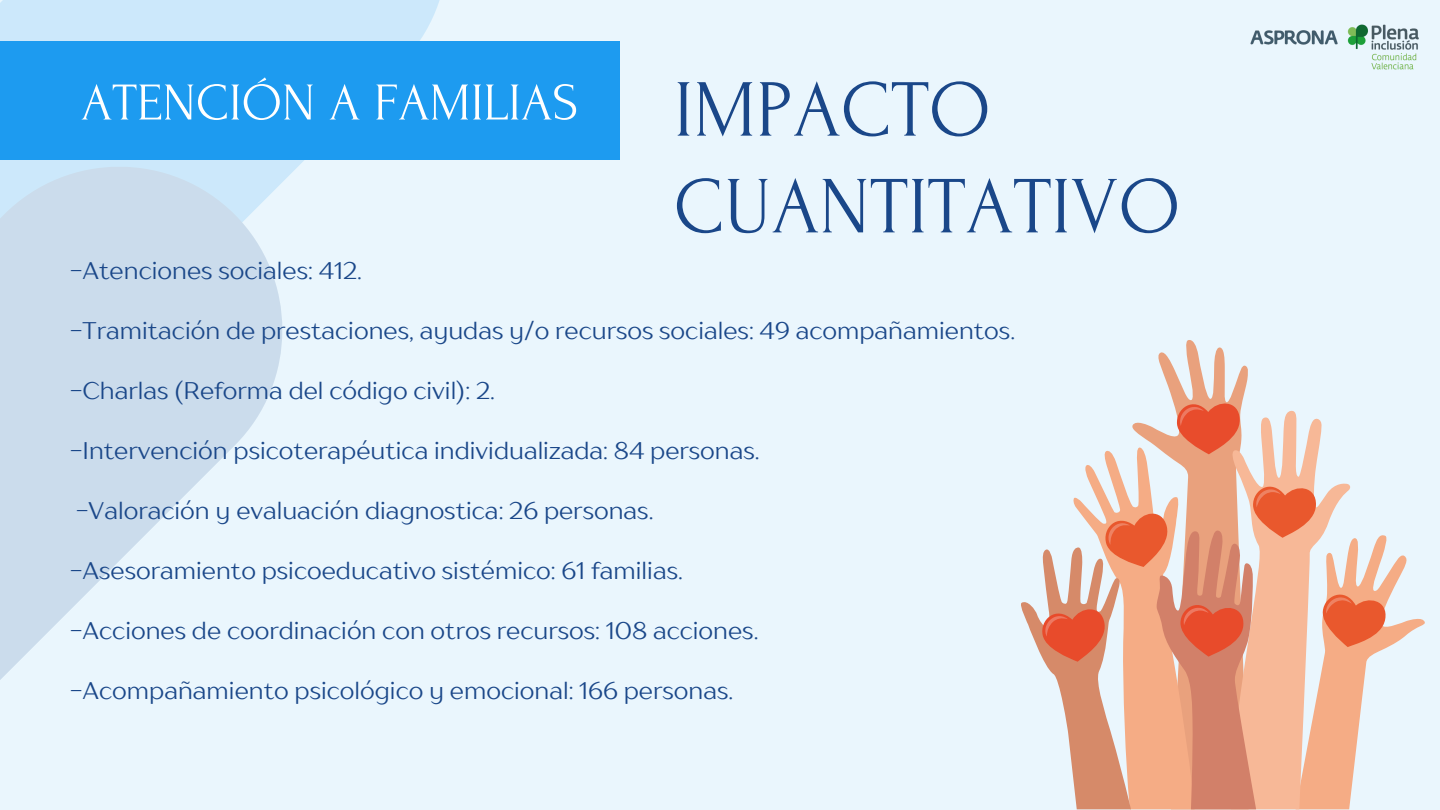
<style>
.page{position:relative;width:1440px;height:810px;background:#eaf6fd}
.page>*{position:absolute;margin:0;border:0;box-sizing:border-box;transform-origin:0 0}
.t1{font:81px/96.8px "Forum";color:#1a4789}
.t2{font:52.9px "Forum";color:#fff}
.t3{font:24px "TT Drugs";color:#1a4789}
</style>
<div class="page">
<svg style="left:0;top:0;width:464px;height:166px;fill:#cce8fb"></svg>
<svg style="left:0;top:160px;width:298px;height:520px;fill:#cbdcec"></svg>
<div style="left:0;top:42px;width:619px;height:118px;background:#1d9bf0"></div>
<img style="left:1250px;top:24px;width:169px;height:46px">
<svg style="left:1158px;top:340px;width:90px;height:55px"></svg>
<svg style="left:1021px;top:395px;width:404px;height:414px"></svg>
<p class="t2" style="left:81px;top:74px;width:499px">ATENCIÓN A FAMILIAS</p>
<p class="t1" style="left:674px;top:63px;width:508px">IMPACTO<br>CUANTITATIVO</p>
<p class="t3" style="left:70px;top:256px;width:293px">-Atenciones sociales: 412.</p>
<p class="t3" style="left:70px;top:316px;width:946px">-Tramitación de prestaciones, ayudas y/o recursos sociales: 49 acompañamientos.</p>
<p class="t3" style="left:70px;top:376px;width:426px">-Charlas (Reforma del código civil): 2.</p>
<p class="t3" style="left:70px;top:436px;width:691px">-Intervención psicoterapéutica individualizada: 84 personas.</p>
<p class="t3" style="left:76px;top:496px;width:579px">-Valoración y evaluación diagnostica: 26 personas.</p>
<p class="t3" style="left:70px;top:556px;width:614px">-Asesoramiento psicoeducativo sistémico: 61 familias.</p>
<p class="t3" style="left:70px;top:616px;width:690px">-Acciones de coordinación con otros recursos: 108 acciones.</p>
<p class="t3" style="left:70px;top:676px;width:665px">-Acompañamiento psicológico y emocional: 166 personas.</p>
</div>
